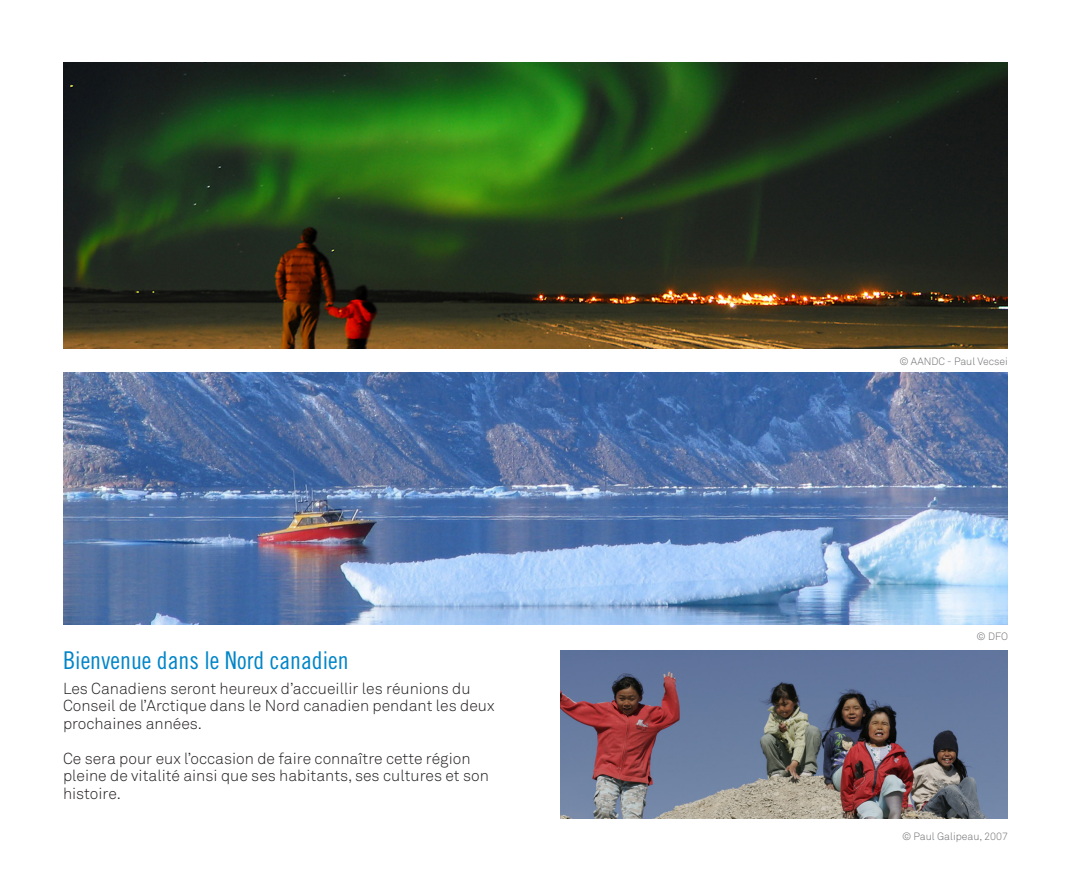
<style>
.page{position:relative;width:1071px;height:882px;background:#fff}
.page>*{position:absolute;margin:0;border:0;box-sizing:border-box;transform-origin:0 0}
.intertitre{font:24.5px "Trade Gothic LT Std Cn 18";color:#0085c8}
.French_body_small{font:300 15.75px/17.5px "Akkurat Std";color:#231f20}
.courant_higlights{font:300 10.5px "Akkurat Std";color:#6c6d70}
</style>
<div class="page">
<img style="left:561px;top:651px;width:447px;height:168px">
<img style="left:63px;top:63px;width:945px;height:286px">
<img style="left:63px;top:372px;width:945px;height:252px">
<p class="intertitre" style="left:63px;top:645px;width:287px">Bienvenue dans le Nord canadien</p>
<p class="French_body_small" style="left:63px;top:680px;width:433px">Les Canadiens seront heureux d’accueillir les réunions du<br>Conseil de l’Arctique dans le Nord canadien pendant les deux prochaines années.</p>
<p class="French_body_small" style="left:63px;top:750px;width:428px">Ce sera pour eux l’occasion de faire connaître cette région pleine de vitalité ainsi que ses habitants, ses cultures et son histoire.</p>
<p class="courant_higlights" style="left:899px;top:355px;width:110px">© AANDC - Paul Vecsei</p>
<p class="courant_higlights" style="left:977px;top:630px;width:33px">© DFO</p>
<p class="courant_higlights" style="left:902px;top:830px;width:107px">© Paul Galipeau, 2007</p>
</div>
